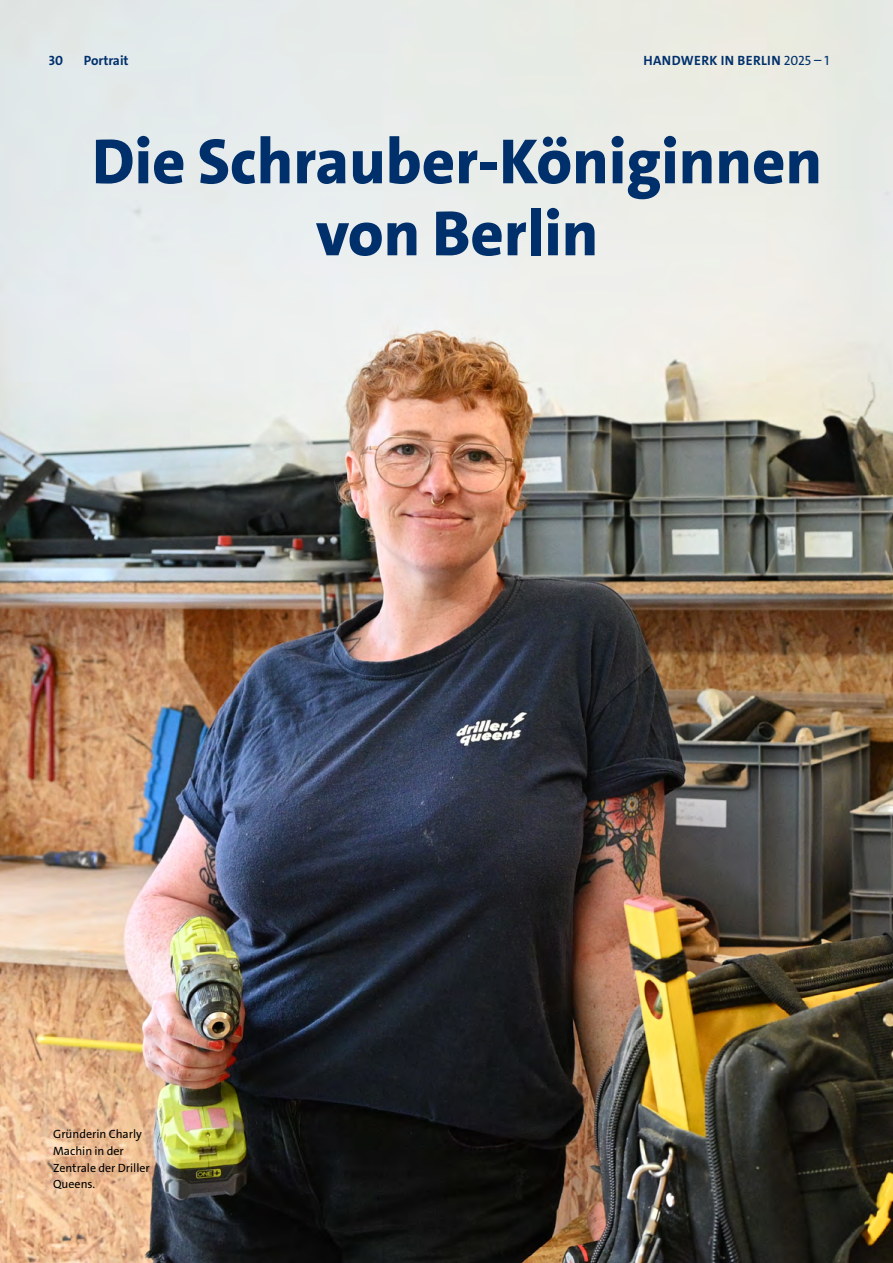
<style>
.page{position:relative;width:893px;height:1263px;background:#fff}
.page>*{position:absolute;margin:0;border:0;box-sizing:border-box;transform-origin:0 0}
.A4_Überschrift_36pt{font:800 64.5px/72px "The Sans";color:#00306c;text-align:center}
._2020_Lead_In_und_Zwischenüberschrift{font:700 13.5px "The Sans C4 s";letter-spacing:.025em;color:#00306c}
._2020_Lead_In_und_Zwischenüberschrift-2{font:700 13.5px "The Sans C4 s";color:#00306c}
.A4_Marginaltext_8pt{font:12px/16.8px "The Sans C4 s";color:#000}
.s1{font-weight:400}
</style>
<div class="page">
<img style="left:0;top:0;width:893px;height:1263px">
<p class="_2020_Lead_In_und_Zwischenüberschrift" style="left:49px;top:52px;width:16px">30</p>
<p class="_2020_Lead_In_und_Zwischenüberschrift-2" style="left:84px;top:52px;width:46px">Portrait</p>
<p class="_2020_Lead_In_und_Zwischenüberschrift" style="left:643px;top:52px;width:187px">HANDWERK IN BERLIN <span class="s1">2025 – 1</span></p>
<p class="A4_Überschrift_36pt" style="left:92px;top:126px;width:732px">Die Schrauber-Königinnen von Berlin</p>
<p class="A4_Marginaltext_8pt" style="left:53px;top:1125px;width:98px">Gründerin Charly<br>Machin in der<br>Zentrale der Driller<br>Queens.</p>
</div>
